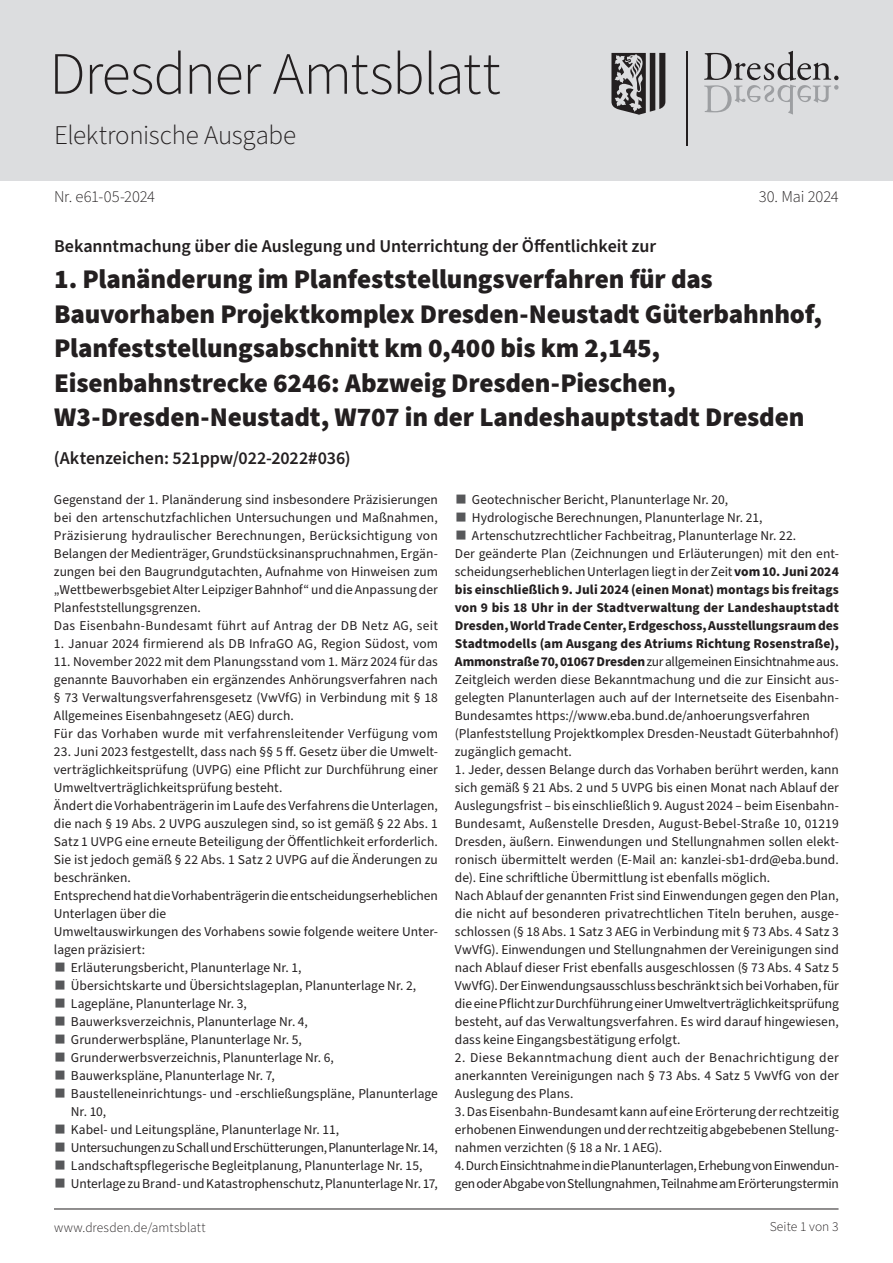
<style>
.page{position:relative;width:893px;height:1263px;background:#fff}
.page>*{position:absolute;margin:0;border:0;box-sizing:border-box;transform-origin:0 0}
.t1{font:300 60px "Source Sans Pro";letter-spacing:-.02em;color:#231f20}
.Über-2spaltig{font:900 27px/34.5px "Source Sans Pro";letter-spacing:-.005em;color:#231f20}
.t2{font:300 27px "Source Sans Pro";letter-spacing:-.01em;color:#231f20}
.Dachzeile_amtl{font:600 18px "Source Sans Pro";letter-spacing:-.005em;color:#231f20}
.Unterzeile_amtl{font:600 18px "Source Sans Pro";letter-spacing:-.005em;color:#231f20}
.t3{font:300 16.5px "Source Sans Pro";letter-spacing:-.01em;color:#231f20}
.Fliesstext{font:13.5px/18px "Source Sans Pro";color:#231f20;text-align:justify}
.Fliesstext-2{font:700 13.5px/18px "Source Sans Pro";letter-spacing:.005em;color:#231f20;text-align:justify}
.Fliesstext-3{font:13.5px/18px "Source Sans Pro";letter-spacing:-.025em;color:#231f20}
.Fliesstext-4{font:13.5px "Source Sans Pro";letter-spacing:.02em;color:#231f20}
.t4{font:300 13.5px "Source Sans Pro";letter-spacing:.005em;color:#231f20}
.s1{font-size:21px;color:#57585a}
.s2{font-weight:400}
</style>
<div class="page">
<div style="left:0;top:0;width:893px;height:180px;background:#dcdddf"></div>
<svg style="left:611px;top:53px;width:54px;height:62px"></svg>
<svg style="left:704px;top:51px;width:134px;height:63px"></svg>
<hr style="left:686px;top:51px;width:1px;height:94px;background:#231f20">
<hr style="left:54px;top:1209px;width:784px;height:1px;background:#231f20">
<h1 class="t1" style="left:49px;top:34px;width:453px">Dresdner Amtsblatt</h1>
<h2 class="t2" style="left:54px;top:117px;width:244px">Elektronische Ausgabe</h2>
<p class="t3" style="left:54px;top:186px;width:102px">Nr. e61-05-2024</p>
<p class="t3" style="left:759px;top:186px;width:81px">30. Mai 2024</p>
<p class="Dachzeile_amtl" style="left:54px;top:234px;width:604px">Bekanntmachung über die Auslegung und Unterrichtung der Öffentlichkeit zur</p>
<p class="Über-2spaltig" style="left:54px;top:262px;width:770px">1. Planänderung im Planfeststellungsverfahren für das Bauvorhaben Projektkomplex Dresden-Neustadt Güterbahnhof, Planfeststellungsabschnitt km 0,400 bis km 2,145, Eisenbahnstrecke 6246: Abzweig Dresden-Pieschen, W3-Dresden-Neustadt, W707 in der Landeshauptstadt Dresden</p>
<p class="Unterzeile_amtl" style="left:54px;top:446px;width:298px">(Aktenzeichen: 521ppw/022-2022#036)</p>
<p class="Fliesstext" style="left:54px;top:491px;width:385px">Gegenstand der 1. Planänderung sind insbesondere Präzisierungen bei den artenschutzfachlichen Untersuchungen und Maßnahmen, Präzisierung hydraulischer Berechnungen, Berücksichtigung von Belangen der Medienträger, Grundstücksinanspruchnahmen, Ergän&shy;zungen bei den Baugrundgutachten, Aufnahme von Hinweisen zum „Wettbewerbsgebiet Alter Leipziger Bahnhof“ und die Anpassung der Planfeststellungsgrenzen.</p>
<p class="Fliesstext-4" style="left:54px;top:617px;width:385px">Das Eisenbahn-Bundesamt führt auf Antrag der DB Netz AG, seit</p>
<p class="Fliesstext" style="left:54px;top:635px;width:386px">1. Januar 2024 firmierend als DB InfraGO AG, Region Südost, vom</p>
<p class="Fliesstext" style="left:54px;top:653px;width:385px">11. November 2022 mit dem Planungsstand vom 1. März 2024 für das genannte Bauvorhaben ein ergänzendes Anhörungsverfahren nach § 73 Verwaltungsverfahrensgesetz (VwVfG) in Verbindung mit § 18<br>Allgemeines Eisenbahngesetz (AEG) durch.</p>
<p class="Fliesstext-4" style="left:54px;top:725px;width:385px">Für das Vorhaben wurde mit verfahrensleitender Verfügung vom</p>
<p class="Fliesstext" style="left:54px;top:743px;width:385px">23. Juni 2023 festgestellt, dass nach §§ 5 ff. Gesetz über die Umwelt&shy;verträglichkeitsprüfung (UVPG) eine Pflicht zur Durchführung einer Umweltverträglichkeitsprüfung besteht.</p>
<p class="Fliesstext" style="left:54px;top:797px;width:385px">Ändert die Vorhabenträgerin im Laufe des Verfahrens die Unterlagen, die nach § 19 Abs. 2 UVPG auszulegen sind, so ist gemäß § 22 Abs. 1<br>Satz 1 UVPG eine erneute Beteiligung der Öffentlichkeit erforderlich.<br>Sie ist jedoch gemäß § 22 Abs. 1 Satz 2 UVPG auf die Änderungen zu beschränken.</p>
<p class="Fliesstext" style="left:54px;top:887px;width:385px">Entsprechend hat die Vorhabenträgerin die entscheidungserheblichen<br>Unterlagen über die</p>
<p class="Fliesstext" style="left:54px;top:923px;width:385px">Umweltauswirkungen des Vorhabens sowie folgende weitere Unter&shy;lagen präzisiert:</p>
<p class="Fliesstext" style="left:54px;top:959px;width:249px"><span class="s1">■</span> Erläuterungsbericht, Planunterlage Nr. 1,</p>
<p class="Fliesstext" style="left:54px;top:977px;width:364px"><span class="s1">■</span> Übersichtskarte und Übersichtslageplan, Planunterlage Nr. 2,</p>
<p class="Fliesstext" style="left:54px;top:995px;width:194px"><span class="s1">■</span> Lagepläne, Planunterlage Nr. 3,</p>
<p class="Fliesstext" style="left:54px;top:1013px;width:256px"><span class="s1">■</span> Bauwerksverzeichnis, Planunterlage Nr. 4,</p>
<p class="Fliesstext" style="left:54px;top:1031px;width:249px"><span class="s1">■</span> Grunderwerbspläne, Planunterlage Nr. 5,</p>
<p class="Fliesstext" style="left:54px;top:1049px;width:282px"><span class="s1">■</span> Grunderwerbsverzeichnis, Planunterlage Nr. 6,</p>
<p class="Fliesstext" style="left:54px;top:1067px;width:223px"><span class="s1">■</span> Bauwerkspläne, Planunterlage Nr. 7,</p>
<p class="Fliesstext" style="left:71px;top:1085px;width:368px;text-indent:-17px"><span class="s1">■</span> Baustelleneinrichtungs- und -erschließungspläne, Planunterlage<br>Nr. 10,</p>
<p class="Fliesstext" style="left:54px;top:1121px;width:287px"><span class="s1">■</span> Kabel- und Leitungspläne, Planunterlage Nr. 11,</p>
<p class="Fliesstext-3" style="left:54px;top:1139px;width:385px"><span class="s1">■</span> Untersuchungen zu Schall und Erschütterungen, Planunterlage Nr. 14,</p>
<p class="Fliesstext" style="left:54px;top:1157px;width:370px"><span class="s1">■</span> Landschaftspflegerische Begleitplanung, Planunterlage Nr. 15,</p>
<p class="Fliesstext" style="left:54px;top:1175px;width:385px"><span class="s1">■</span> Unterlage zu Brand- und Katastrophenschutz, Planunterlage Nr. 17,</p>
<p class="Fliesstext" style="left:455px;top:491px;width:275px"><span class="s1">■</span> Geotechnischer Bericht, Planunterlage Nr. 20,</p>
<p class="Fliesstext" style="left:455px;top:509px;width:309px"><span class="s1">■</span> Hydrologische Berechnungen, Planunterlage Nr. 21,</p>
<p class="Fliesstext" style="left:455px;top:527px;width:343px"><span class="s1">■</span> Artenschutzrechtlicher Fachbeitrag, Planunterlage Nr. 22.</p>
<p class="Fliesstext-2" style="left:455px;top:545px;width:385px"><span class="s2">Der geänderte Plan (Zeichnungen und Erläuterungen) mit den ent&shy;scheidungserheblichen Unterlagen liegt in der Zeit</span> vom 10. Juni 2024 bis einschließlich 9. Juli 2024 (einen Monat) montags bis freitags von 9 bis 18 Uhr in der Stadtverwaltung der Landeshauptstadt Dresden, World Trade Center, Erdgeschoss, Ausstellungsraum des Stadtmodells (am Ausgang des Atriums Richtung Rosenstraße), Ammonstraße 70, 01067 Dresden <span class="s2">zur allgemeinen Einsichtnahme aus.</span></p>
<p class="Fliesstext" style="left:455px;top:671px;width:385px">Zeitgleich werden diese Bekanntmachung und die zur Einsicht aus&shy;gelegten Planunterlagen auch auf der Internetseite des Eisenbahn-Bundesamtes https://www.eba.bund.de/anhoerungsverfahren</p>
<p class="Fliesstext" style="left:455px;top:725px;width:385px">(Planfeststellung Projektkomplex Dresden-Neustadt Güterbahnhof) zugänglich gemacht.</p>
<p class="Fliesstext" style="left:455px;top:761px;width:385px">1. Jeder, dessen Belange durch das Vorhaben berührt werden, kann sich gemäß § 21 Abs. 2 und 5 UVPG bis einen Monat nach Ablauf der Auslegungsfrist – bis einschließlich 9. August 2024 – beim Eisenbahn-Bundesamt, Außenstelle Dresden, August-Bebel-Straße 10, 01219<br>Dresden, äußern. Einwendungen und Stellungnahmen sollen elekt&shy;ronisch übermittelt werden (E-Mail an: kanzlei-sb1-drd@eba.bund. de). Eine schriftliche Übermittlung ist ebenfalls möglich.</p>
<p class="Fliesstext" style="left:455px;top:887px;width:385px">Nach Ablauf der genannten Frist sind Einwendungen gegen den Plan, die nicht auf besonderen privatrechtlichen Titeln beruhen, ausge&shy;schlossen (§ 18 Abs. 1 Satz 3 AEG in Verbindung mit § 73 Abs. 4 Satz 3<br>VwVfG). Einwendungen und Stellungnahmen der Vereinigungen sind nach Ablauf dieser Frist ebenfalls ausgeschlossen (§ 73 Abs. 4 Satz 5<br>VwVfG). Der Einwendungsausschluss beschränkt sich bei Vorhaben, für die eine Pflicht zur Durchführung einer Umweltverträglichkeitsprüfung besteht, auf das Verwaltungsverfahren. Es wird darauf hingewiesen, dass keine Eingangsbestätigung erfolgt.</p>
<p class="Fliesstext" style="left:455px;top:1049px;width:385px">2. Diese Bekanntmachung dient auch der Benachrichtigung der anerkannten Vereinigungen nach § 73 Abs. 4 Satz 5 VwVfG von der Auslegung des Plans.</p>
<p class="Fliesstext" style="left:455px;top:1103px;width:385px">3. Das Eisenbahn-Bundesamt kann auf eine Erörterung der rechtzeitig erhobenen Einwendungen und der rechtzeitig abgebebenen Stellung&shy;nahmen verzichten (§ 18 a Nr. 1 AEG).</p>
<p class="Fliesstext-3" style="left:455px;top:1157px;width:385px">4. Durch Einsichtnahme in die Planunterlagen, Erhebung von Einwendun&shy;gen oder Abgabe von Stellungnahmen, Teilnahme am Erörterungstermin</p>
<p class="t4" style="left:54px;top:1218px;width:153px">www.dresden.de/amtsblatt</p>
<p class="t4" style="left:770px;top:1217px;width:70px">Seite 1 von 3</p>
</div>
